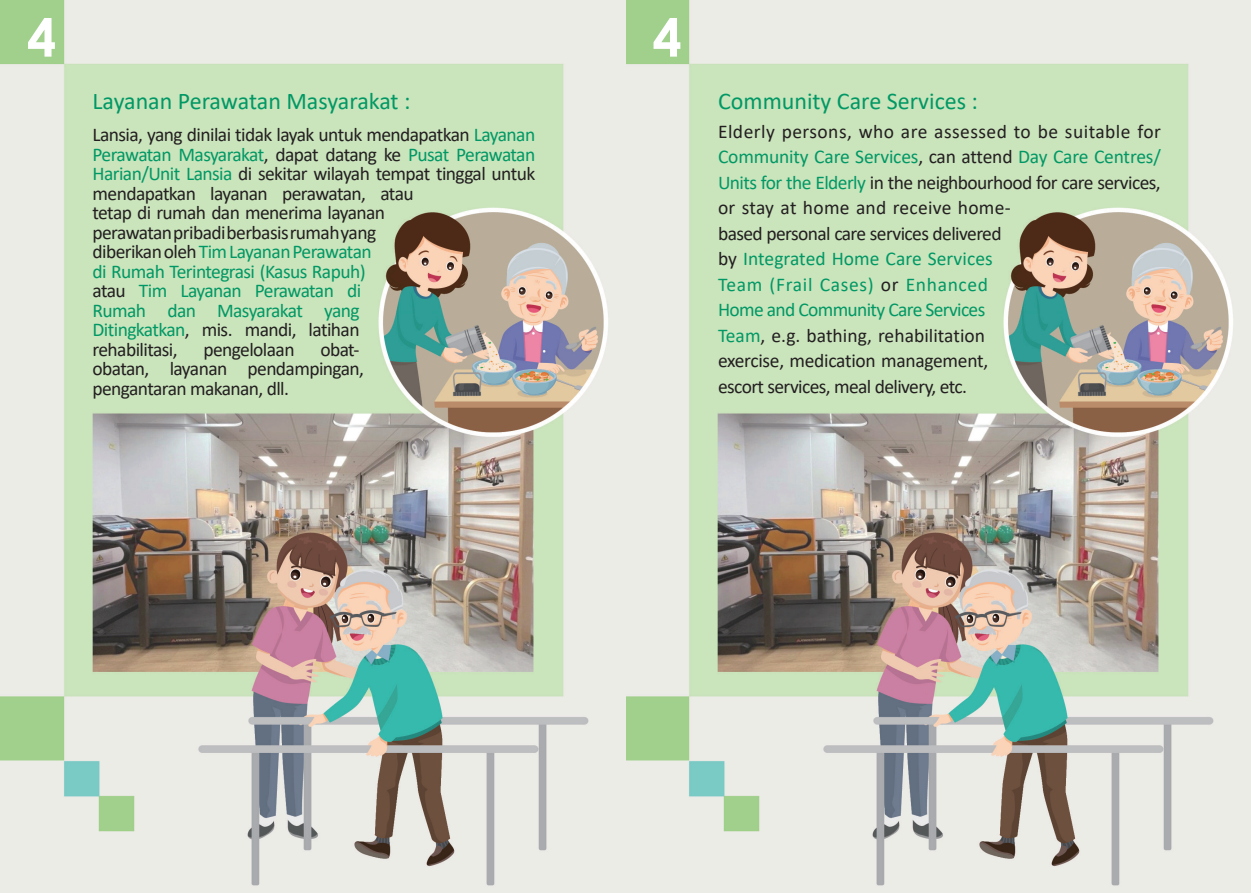
<style>
.page{position:relative;width:1251px;height:893px;background:#fff}
.page>*{position:absolute;margin:0;border:0;box-sizing:border-box;transform-origin:0 0}
.t1{font:700 52.5px "Century Gothic";color:#fff}
.t2{font:24px "Calibri";color:#009864}
.t3{font:19.5px/19.5px "Calibri";letter-spacing:-.03em;color:#231f20}
.s1{color:#009864}
</style>
<div class="page">
<img style="left:0;top:0;width:1250px;height:893px">
<h1 class="t1" style="left:27px;top:-2px;width:31px">4</h1>
<p class="t2" style="left:92px;top:84px;width:319px">Layanan Perawatan Masyarakat :</p>
<p class="t3" style="left:92px;top:125px;width:444px">Lansia, yang dinilai tidak layak untuk mendapatkan <span class="s1">Layanan Perawatan Masyarakat</span>, dapat datang ke <span class="s1">Pusat Perawatan Harian/Unit Lansia</span> di sekitar wilayah tempat tinggal untuk mendapatkan layanan perawatan, atau<br>tetap di rumah dan menerima layanan<br>perawatan pribadi berbasis rumah yang<br>diberikan oleh <span class="s1">Tim Layanan Perawatan<br>di Rumah Terintegrasi (Kasus Rapuh)<br></span>atau <span class="s1">Tim Layanan Perawatan di<br>Rumah dan Masyarakat yang<br>Ditingkatkan</span>, mis. mandi, latihan<br>rehabilitasi,</p>
<p class="t3" style="left:92px;top:339px;width:273px;text-indent:228px">obat&shy;obatan, layanan pendampingan, pengantaran makanan, dll.</p>
<p class="t3" style="left:203px;top:339px;width:93px">pengelolaan</p>
<h1 class="t1" style="left:652px;top:-2px;width:31px">4</h1>
<p class="t2" style="left:718px;top:84px;width:261px">Community Care Services :</p>
<p class="t3" style="left:718px;top:118px;width:444px;line-height:25.5px">Elderly persons, who are assessed to be suitable for <span class="s1">Community Care Services</span>, can attend <span class="s1">Day Care Centres/ Units for the Elderly</span> in the neighbourhood for care services, or stay at home and receive home-<br>based personal care services delivered<br>by <span class="s1">Integrated Home Care Services<br>Team (Frail Cases)</span> or <span class="s1">Enhanced<br>Home and Community Care Services<br>Team</span>, e.g. bathing, rehabilitation<br>exercise, medication management,<br>escort services, meal delivery, etc.</p>
</div>
